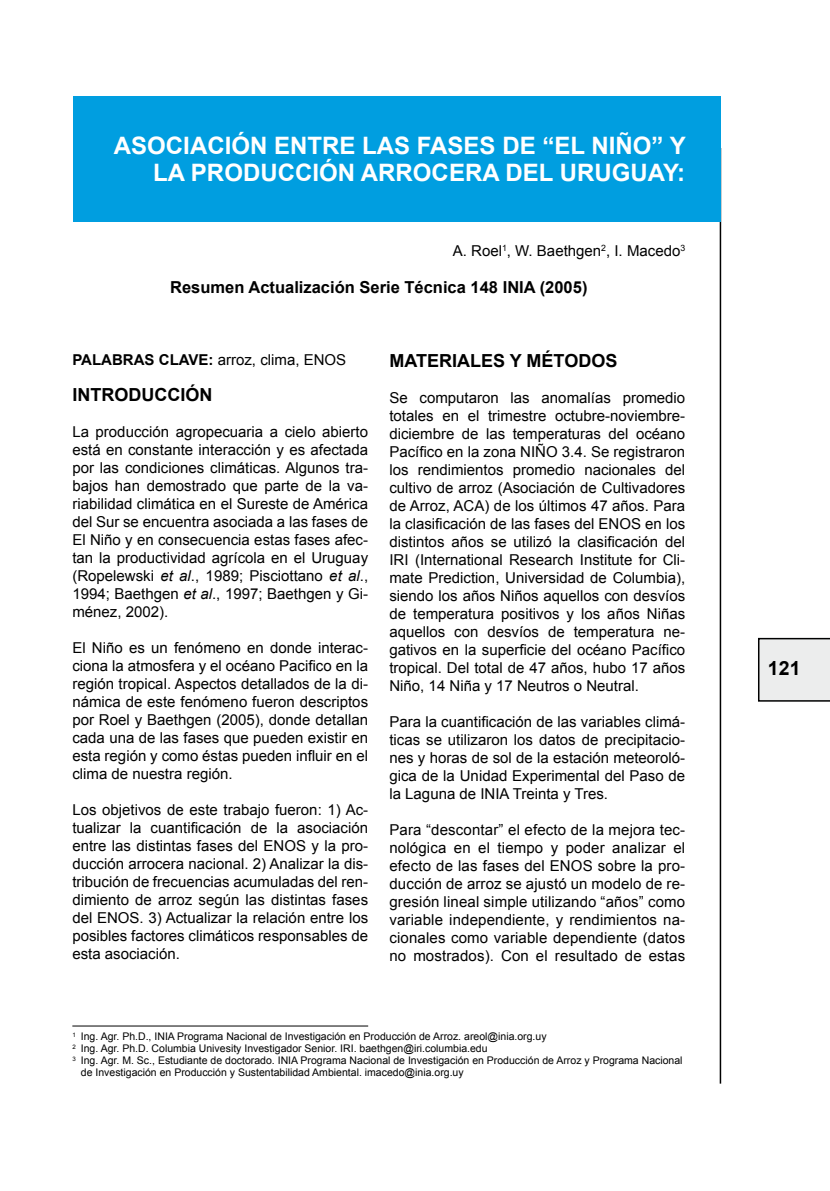
<style>
.page{position:relative;width:830px;height:1191px;background:#fff}
.page>*{position:absolute;margin:0;border:0;box-sizing:border-box;transform-origin:0 0}
.t1{font:700 24px/27.6px "Arial";color:#fff;text-align:right}
.t2{font:700 19.5px "Arial";color:#000}
.t3{font:700 18px "Arial";color:#000}
.t4{font:700 16.5px "Arial";color:#000}
.t5{font:15px/18px "Arial";color:#000;text-align:justify}
.t6{font:10.5px "Arial";color:#000}
.s1{font-weight:700}
.s2{font-style:italic}
</style>
<div class="page">
<svg style="left:758px;top:638px;width:71px;height:63px;background:#dedfdf"></svg>
<hr style="left:719px;top:97px;width:1px;height:986px;background:#000">
<div style="left:74px;top:96px;width:646px;height:126px;background:#009ee0"></div>
<hr style="left:72px;top:1025px;width:296px;height:1px;background:#000">
<h1 class="t1" style="left:114px;top:132px;width:573px">ASOCIACIÓN ENTRE LAS FASES DE “EL NIÑO” Y<br>LA PRODUCCIÓN ARROCERA DEL URUGUAY:</h1>
<p class="t5" style="left:452px;top:242px;width:234px">A. Roel<sup>1</sup>, W. Baethgen<sup>2</sup>, I. Macedo<sup>3</sup></p>
<p class="t4" style="left:170px;top:276px;width:418px">Resumen Actualización Serie Técnica 148 INIA (2005)</p>
<p class="t5" style="left:72px;top:351px;width:275px"><span class="s1">PALABRAS CLAVE:</span> arroz, clima, ENOS</p>
<p class="t3" style="left:72px;top:383px;width:141px">INTRODUCCIÓN</p>
<p class="t5" style="left:72px;top:423px;width:297px">La producción agropecuaria a cielo abierto está en constante interacción y es afectada por las condiciones climáticas. Algunos tra&shy;bajos han demostrado que parte de la va&shy;riabilidad climática en el Sureste de América del Sur se encuentra asociada a las fases de El Niño y en consecuencia estas fases afec&shy;tan la productividad agrícola en el Uruguay (Ropelewski <span class="s2">et al</span>., 1989; Pisciottano <span class="s2">et al</span>., 1994; Baethgen <span class="s2">et al</span>., 1997; Baethgen y Gi&shy;ménez, 2002).</p>
<p class="t5" style="left:72px;top:639px;width:297px">El Niño es un fenómeno en donde interac&shy;ciona la atmosfera y el océano Pacifico en la región tropical. Aspectos detallados de la di&shy;námica de este fenómeno fueron descriptos por Roel y Baethgen (2005), donde detallan cada una de las fases que pueden existir en esta región y como éstas pueden influir en el clima de nuestra región.</p>
<p class="t5" style="left:72px;top:801px;width:297px">Los objetivos de este trabajo fueron: 1) Ac&shy;tualizar la cuantificación de la asociación entre las distintas fases del ENOS y la pro&shy;ducción arrocera nacional. 2) Analizar la dis&shy;tribución de frecuencias acumuladas del ren&shy;dimiento de arroz según las distintas fases del ENOS. 3) Actualizar la relación entre los posibles factores climáticos responsables de esta asociación.</p>
<p class="t3" style="left:389px;top:349px;width:229px">MATERIALES Y MÉTODOS</p>
<p class="t5" style="left:389px;top:389px;width:297px">Se computaron las anomalías promedio totales en el trimestre octubre-noviembre&shy;diciembre de las temperaturas del océano Pacífico en la zona NIÑO 3.4. Se registraron los rendimientos promedio nacionales del cultivo de arroz (Asociación de Cultivadores de Arroz, ACA) de los últimos 47 años. Para la clasificación de las fases del ENOS en los distintos años se utilizó la clasificación del IRI (International Research Institute for Cli&shy;mate Prediction, Universidad de Columbia), siendo los años Niños aquellos con desvíos de temperatura positivos y los años Niñas aquellos con desvíos de temperatura ne&shy;gativos en la superficie del océano Pacífico tropical. Del total de 47 años, hubo 17 años Niño, 14 Niña y 17 Neutros o Neutral.</p>
<p class="t5" style="left:389px;top:713px;width:297px">Para la cuantificación de las variables climá&shy;ticas se utilizaron los datos de precipitacio&shy;nes y horas de sol de la estación meteoroló&shy;gica de la Unidad Experimental del Paso de la Laguna de INIA Treinta y Tres.</p>
<p class="t5" style="left:389px;top:821px;width:297px">Para “descontar” el efecto de la mejora tec&shy;nológica en el tiempo y poder analizar el efecto de las fases del ENOS sobre la pro&shy;ducción de arroz se ajustó un modelo de re&shy;gresión lineal simple utilizando “años” como variable independiente, y rendimientos na&shy;cionales como variable dependiente (datos no mostrados). Con el resultado de estas</p>
<p class="t6" style="left:72px;top:1029px;width:475px"><sup>1</sup> Ing. Agr. Ph.D., INIA Programa Nacional de Investigación en Producción de Arroz. areol@inia.org.uy</p>
<p class="t6" style="left:72px;top:1041px;width:416px"><sup>2</sup> Ing. Agr. Ph.D. Columbia Univesity Investigador Senior. IRI. baethgen@iri.columbia.edu</p>
<p class="t6" style="left:72px;top:1053px;width:611px"><sup>3</sup> Ing. Agr. M. Sc., Estudiante de doctorado. INIA Programa Nacional de Investigación en Producción de Arroz y Programa Nacional</p>
<p class="t6" style="left:81px;top:1065px;width:384px">de Investigación en Producción y Sustentabilidad Ambiental. imacedo@inia.org.uy</p>
<h2 class="t2" style="left:767px;top:655px;width:34px">121</h2>
</div>
